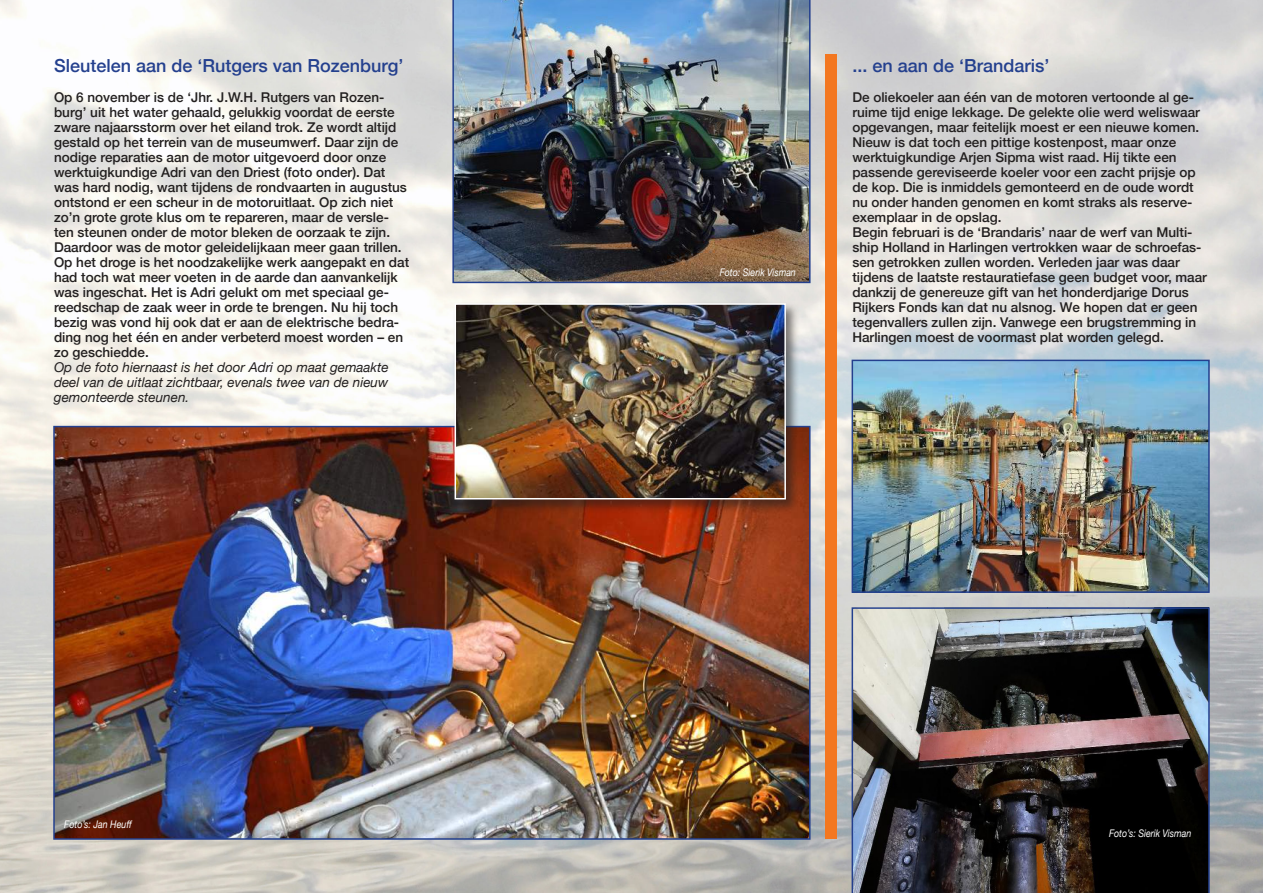
<style>
.page{position:relative;width:1263px;height:893px;background:#fff}
.page>*{position:absolute;margin:0;border:0;box-sizing:border-box;transform-origin:0 0}
.t1{font:500 18px "Helvetica Neue";color:#24408e}
.t2{font:500 13.5px/15px "Helvetica Neue";color:#221f1f}
.t3{font:italic 13.5px/15px "Helvetica Neue";color:#221f1f;text-align:justify}
.t4{font:italic 10.5px "Helvetica Neue";color:#fff;scale:.85 1}
</style>
<div class="page">
<img style="left:0;top:0;width:1263px;height:893px">
<div style="left:825px;top:54px;width:11px;height:785px;background:#f37720"></div>
<img style="left:56px;top:429px;width:751px;height:408px">
<img style="left:854px;top:363px;width:353px;height:227px">
<div style="left:851px;top:360px;width:359px;height:233px;border:2px solid #24408e"></div>
<img style="left:452px;top:0;width:358px;height:283px">
<img style="left:851px;top:607px;width:359px;height:286px">
<div style="left:452px;top:301px;width:348px;height:213px;background:#221f1f;opacity:.6"></div>
<img style="left:457px;top:306px;width:326px;height:190px">
<div style="left:454px;top:303px;width:332px;height:196px;border:2px solid #fff"></div>
<h1 class="t1" style="left:54px;top:59px;width:351px">Sleutelen aan de ‘Rutgers van Rozenburg’</h1>
<p class="t2" style="left:54px;top:91px;width:357px">Op 6 november is de ‘Jhr. J.W.H. Rutgers van Rozen&shy;burg’ uit het water gehaald, gelukkig voordat de eerste zware najaarsstorm over het eiland trok. Ze wordt altijd gestald op het terrein van de museumwerf. Daar zijn de nodige reparaties aan de motor uitgevoerd door onze werktuigkundige Adri van den Driest (foto onder). Dat was hard nodig, want tijdens de rondvaarten in augustus ontstond er een scheur in de motoruitlaat. Op zich niet zo’n grote grote klus om te repareren, maar de versle&shy;ten steunen onder de motor bleken de oorzaak te zijn.<br>Daardoor was de motor geleidelijkaan meer gaan trillen.<br>Op het droge is het noodzakelijke werk aangepakt en dat had toch wat meer voeten in de aarde dan aanvankelijk was ingeschat. Het is Adri gelukt om met speciaal ge&shy;reedschap de zaak weer in orde te brengen. Nu hij toch bezig was vond hij ook dat er aan de elektrische bedra&shy;ding nog het één en ander verbeterd moest worden – en zo geschiedde.</p>
<p class="t3" style="left:54px;top:361px;width:336px">Op de foto hiernaast is het door Adri op maat gemaakte deel van de uitlaat zichtbaar, evenals twee van de nieuw gemonteerde steunen.</p>
<p class="t4" style="left:64px;top:817px;width:82px">Foto’s: Jan Heu昀昀</p>
<p class="t4" style="left:720px;top:269px;width:91px">Foto: Sierik Visman</p>
<h1 class="t1" style="left:852px;top:58px;width:199px">... en aan de ‘Brandaris’</h1>
<p class="t2" style="left:852px;top:90px;width:356px">De oliekoeler aan één van de motoren vertoonde al ge&shy;ruime tijd enige lekkage. De gelekte olie werd weliswaar opgevangen, maar feitelijk moest er een nieuwe komen.<br>Nieuw is dat toch een pittige kostenpost, maar onze werktuigkundige Arjen Sipma wist raad. Hij tikte een passende gereviseerde koeler voor een zacht prijsje op de kop. Die is inmiddels gemonteerd en de oude wordt nu onder handen genomen en komt straks als reserve&shy;exemplaar in de opslag.<br>Begin februari is de ‘Brandaris’ naar de werf van Multi&shy;ship Holland in Harlingen vertrokken waar de schroefas&shy;sen getrokken zullen worden. Verleden jaar was daar tijdens de laatste restauratiefase geen budget voor, maar dankzij de genereuze gift van het honderdjarige Dorus Rijkers Fonds kan dat nu alsnog. We hopen dat er geen tegenvallers zullen zijn. Vanwege een brugstremming in Harlingen moest de voormast plat worden gelegd.</p>
<p class="t4" style="left:1109px;top:829px;width:98px">Foto’s: Sierik Visman</p>
</div>
